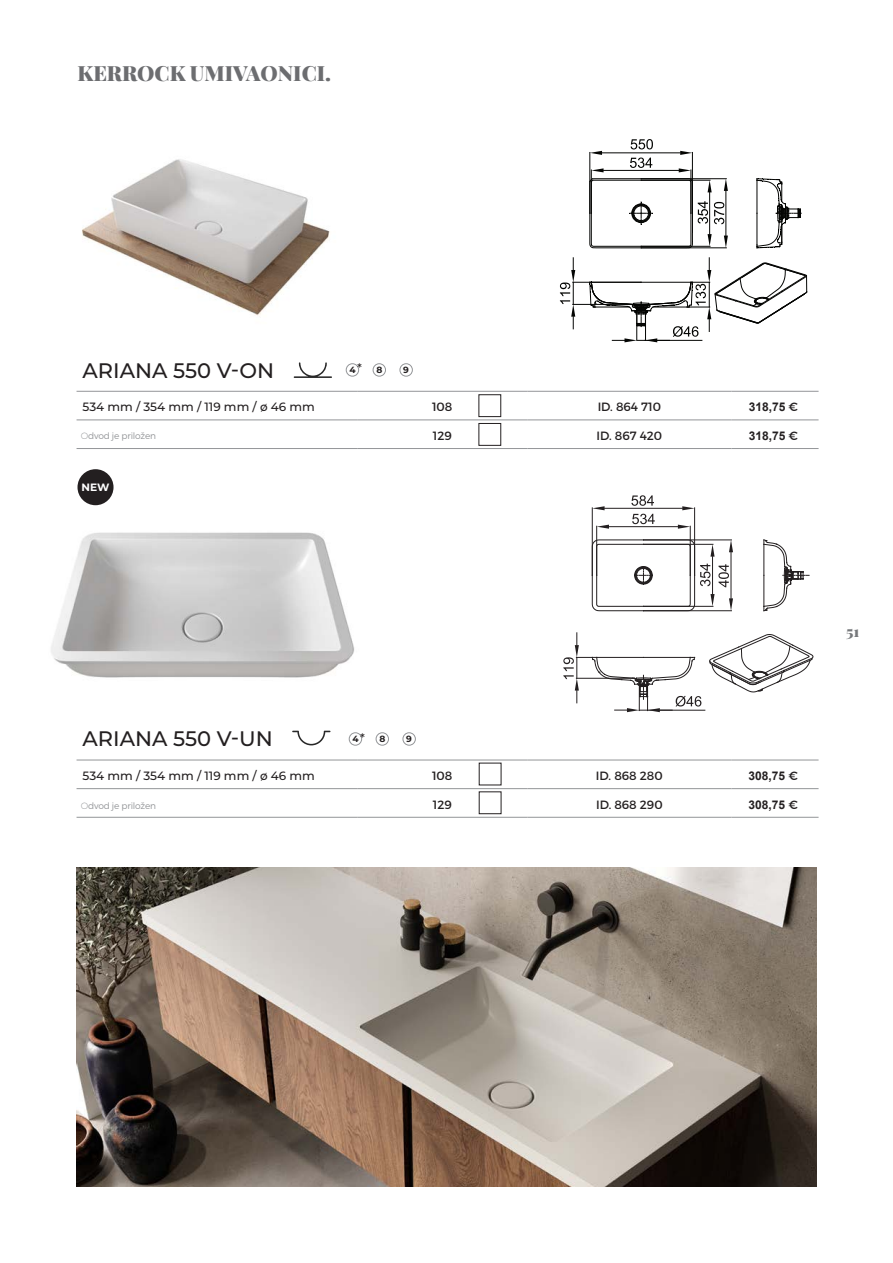
<style>
.page{position:relative;width:893px;height:1263px;background:#fff}
.page>*{position:absolute;margin:0;border:0;box-sizing:border-box;transform-origin:0 0}
.IMENA_SKLEDA{font:500 21px "Montserrat";color:#231f20}
.t1{font:900 21px "Playfair Display";color:#6c6d70}
.t2{font:900 15px "Playfair Display";color:#76787b}
.t3{font:300 15px "Montserrat";color:#231f20}
.t4{font:12px "Montserrat";color:#231f20}
.DIMENZIJE{font:500 12px "Montserrat";color:#231f20}
.t5{font:700 12px "Arial";color:#231f20}
.t6{font:700 10.65px "Montserrat";color:#fff}
.t7{font:300 9px "Montserrat";letter-spacing:-.02em;color:#939598}
.DIMENZIJE-2{font:700 9px "Montserrat";color:#231f20}
.s1{font-family:"Montserrat";font-weight:400}
</style>
<div class="page">
<img style="left:82px;top:159px;width:248px;height:157px">
<img style="left:51px;top:502px;width:303px;height:176px">
<hr style="left:77px;top:760px;width:280px;height:1px;background:#939598">
<hr style="left:357px;top:760px;width:170px;height:1px;background:#939598">
<hr style="left:527px;top:760px;width:204px;height:1px;background:#939598">
<hr style="left:731px;top:760px;width:88px;height:1px;background:#939598">
<hr style="left:77px;top:788px;width:280px;height:1px;background:#939598">
<hr style="left:357px;top:788px;width:170px;height:1px;background:#939598">
<hr style="left:527px;top:788px;width:204px;height:1px;background:#939598">
<hr style="left:731px;top:788px;width:88px;height:1px;background:#939598">
<hr style="left:77px;top:817px;width:280px;height:1px;background:#939598">
<hr style="left:357px;top:817px;width:170px;height:1px;background:#939598">
<hr style="left:527px;top:817px;width:204px;height:1px;background:#939598">
<hr style="left:731px;top:817px;width:88px;height:1px;background:#939598">
<hr style="left:596px;top:526px;width:1px;height:49px;background:#231f20">
<hr style="left:690px;top:526px;width:1px;height:49px;background:#231f20">
<hr style="left:609px;top:526px;width:69px;height:1px;background:#231f20">
<svg style="left:597px;top:525px;width:12px;height:4px"></svg>
<svg style="left:678px;top:525px;width:12px;height:4px"></svg>
<svg style="left:632px;top:514px;width:23px;height:10px"></svg>
<hr style="left:592px;top:508px;width:1px;height:67px;background:#231f20">
<hr style="left:694px;top:508px;width:1px;height:67px;background:#231f20">
<hr style="left:605px;top:508px;width:77px;height:1px;background:#231f20">
<svg style="left:592px;top:506px;width:13px;height:4px"></svg>
<svg style="left:682px;top:506px;width:13px;height:4px"></svg>
<svg style="left:631px;top:495px;width:23px;height:11px"></svg>
<svg style="left:763px;top:539px;width:46px;height:73px"></svg>
<hr style="left:647px;top:710px;width:58px;height:1px;background:#231f20">
<svg style="left:709px;top:634px;width:105px;height:59px"></svg>
<svg style="left:591px;top:539px;width:142px;height:73px"></svg>
<svg style="left:563px;top:633px;width:138px;height:79px"></svg>
<hr style="left:591px;top:170px;width:1px;height:43px;background:#040503">
<hr style="left:691px;top:170px;width:1px;height:43px;background:#040503">
<hr style="left:604px;top:170px;width:75px;height:1px;background:#040503">
<svg style="left:591px;top:168px;width:13px;height:4px"></svg>
<svg style="left:679px;top:168px;width:12px;height:4px"></svg>
<svg style="left:630px;top:158px;width:22px;height:10px"></svg>
<hr style="left:589px;top:152px;width:1px;height:61px;background:#040503">
<hr style="left:692px;top:152px;width:1px;height:61px;background:#040503">
<hr style="left:602px;top:153px;width:78px;height:1px;background:#040503">
<svg style="left:590px;top:151px;width:12px;height:4px"></svg>
<svg style="left:680px;top:151px;width:12px;height:4px"></svg>
<svg style="left:631px;top:139px;width:22px;height:10px"></svg>
<hr style="left:573px;top:304px;width:77px;height:1px;background:#040503">
<hr style="left:573px;top:282px;width:68px;height:1px;background:#040503">
<svg style="left:560px;top:258px;width:15px;height:71px"></svg>
<svg style="left:589px;top:178px;width:139px;height:71px"></svg>
<svg style="left:589px;top:258px;width:219px;height:84px"></svg>
<svg style="left:756px;top:178px;width:45px;height:71px"></svg>
<hr style="left:77px;top:391px;width:280px;height:1px;background:#939598">
<hr style="left:357px;top:391px;width:170px;height:1px;background:#939598">
<hr style="left:527px;top:391px;width:204px;height:1px;background:#939598">
<hr style="left:731px;top:391px;width:88px;height:1px;background:#939598">
<hr style="left:77px;top:420px;width:280px;height:1px;background:#939598">
<hr style="left:357px;top:420px;width:170px;height:1px;background:#939598">
<hr style="left:527px;top:420px;width:204px;height:1px;background:#939598">
<hr style="left:731px;top:420px;width:88px;height:1px;background:#939598">
<hr style="left:77px;top:448px;width:280px;height:1px;background:#939598">
<hr style="left:357px;top:448px;width:170px;height:1px;background:#939598">
<hr style="left:527px;top:448px;width:204px;height:1px;background:#939598">
<hr style="left:731px;top:448px;width:88px;height:1px;background:#939598">
<div style="left:478px;top:394px;width:23px;height:23px;border:1px solid #231f20"></div>
<div style="left:478px;top:423px;width:23px;height:23px;border:1px solid #231f20"></div>
<div style="left:77px;top:469px;width:37px;height:36px;background:#231f20;border-radius:50%"></div>
<svg style="left:294px;top:362px;width:38px;height:15px"></svg>
<svg style="left:292px;top:731px;width:38px;height:14px"></svg>
<div style="left:349px;top:732px;width:13px;height:13px;border:1px solid #939598;border-radius:50%"></div>
<div style="left:376px;top:732px;width:13px;height:13px;border:1px solid #939598;border-radius:50%"></div>
<div style="left:403px;top:732px;width:13px;height:13px;border:1px solid #939598;border-radius:50%"></div>
<div style="left:346px;top:363px;width:13px;height:13px;border:1px solid #939598;border-radius:50%"></div>
<div style="left:373px;top:363px;width:13px;height:13px;border:1px solid #939598;border-radius:50%"></div>
<div style="left:400px;top:363px;width:13px;height:13px;border:1px solid #939598;border-radius:50%"></div>
<img style="left:77px;top:867px;width:740px;height:319px">
<p class="t1" style="left:77px;top:57px;width:255px">KERROCK UMIVAONICI.</p>
<p class="IMENA_SKLEDA" style="left:83px;top:355px;width:193px">ARIANA 550 V-ON</p>
<p class="DIMENZIJE" style="left:83px;top:399px;width:234px">534 mm / 354 mm / 119 mm / ø 46 mm</p>
<p class="t4" style="left:432px;top:400px;width:22px">108</p>
<p class="t4" style="left:598px;top:400px;width:65px">ID. 864 710</p>
<p class="t5" style="left:749px;top:399px;width:51px">318,75 <span class="s1">€</span></p>
<p class="t4" style="left:433px;top:428px;width:21px">129</p>
<p class="t4" style="left:596px;top:428px;width:67px">ID. 867 420</p>
<p class="t5" style="left:749px;top:427px;width:51px">318,75 <span class="s1">€</span></p>
<p class="t3" style="left:357px;top:359px;width:6px">*</p>
<p class="DIMENZIJE-2" style="left:349px;top:364px;width:8px">4</p>
<p class="DIMENZIJE-2" style="left:376px;top:364px;width:7px">8</p>
<p class="DIMENZIJE-2" style="left:403px;top:364px;width:7px">9</p>
<p class="t7" style="left:81px;top:430px;width:77px">Odvod je priložen</p>
<p class="t6" style="left:82px;top:479px;width:29px">NEW</p>
<p class="IMENA_SKLEDA" style="left:83px;top:724px;width:192px">ARIANA 550 V-UN</p>
<p class="DIMENZIJE" style="left:83px;top:767px;width:234px">534 mm / 354 mm / 119 mm / ø 46 mm</p>
<p class="t4" style="left:432px;top:768px;width:22px">108</p>
<p class="t4" style="left:596px;top:768px;width:68px">ID. 868 280</p>
<p class="t5" style="left:749px;top:768px;width:51px">308,75 <span class="s1">€</span></p>
<p class="t4" style="left:433px;top:797px;width:21px">129</p>
<p class="t4" style="left:596px;top:797px;width:68px">ID. 868 290</p>
<p class="t5" style="left:749px;top:796px;width:51px">308,75 <span class="s1">€</span></p>
<p class="t3" style="left:360px;top:729px;width:6px">*</p>
<p class="DIMENZIJE-2" style="left:352px;top:733px;width:8px">4</p>
<p class="DIMENZIJE-2" style="left:379px;top:733px;width:7px">8</p>
<p class="DIMENZIJE-2" style="left:406px;top:733px;width:7px">9</p>
<p class="t7" style="left:81px;top:799px;width:77px">Odvod je priložen</p>
<p class="t2" style="left:846px;top:620px;width:15px">51</p>
</div>
